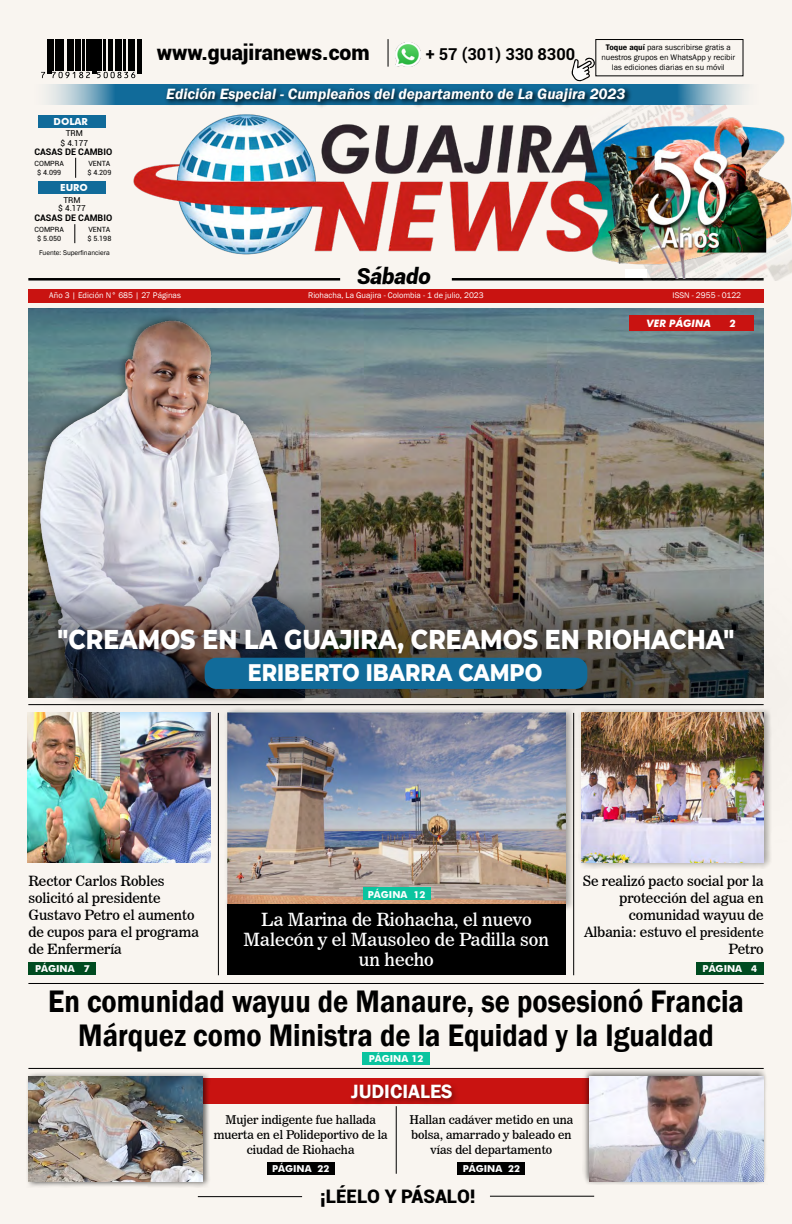
<style>
.page{position:relative;width:792px;height:1224px;background:#f9f4ee}
.page>*{position:absolute;margin:0;border:0;box-sizing:border-box;transform-origin:0 0}
.t1{font:600 32px/34px "Franklin Gothic";color:#000;text-align:center;scale:.89 1}
.t2{font:800 27.8px "Montserrat";color:#fff;scale:.85 1}
.t3{font:800 24.5px "Montserrat";color:#fff;scale:.85 1}
.t4{font:italic 900 22px "Roboto";color:#000}
.t5{font:900 21.2px "Roboto";color:#000}
.t6{font:600 19.8px "Franklin Gothic";color:#fff}
.t7{font:900 18.7px "Roboto";color:#000}
.t8{font:18px/20px "News 706 BT Roman C";color:#fff;text-align:center}
.t9{font:700 16.4px "Roboto";color:#000}
.t10{font:italic 600 15.3px "Franklin Gothic";color:#fff}
.t11{font:14px/17px "News 706 BT Roman C";color:#000}
.t12{font:12px/15px "News 706 BT Roman C";color:#000;text-align:center}
.t13{font:italic 700 10.2px "Futura BT";color:#fff}
.t14{font:700 9.7px "Futura BT";color:#fff}
.t15{font:700 9.6px "Futura BT";color:#fff}
.t16{font:700 9px "Roboto";color:#000}
.t17{font:8.4px "Franklin Gothic";color:#fff}
.t18{font:8.3px/9.9px "Franklin Gothic";color:#000;text-align:center}
.t19{font:8.2px/9.8px "Roboto";color:#000;text-align:center}
.t20{font:7.2px/8.6px "Roboto";color:#000;text-align:center}
.t21{font:7px "Franklin Gothic";color:#000}
.s1{font-weight:600}
.s2{font-size:13px}
</style>
<div class="page">
<div style="left:28px;top:289px;width:736px;height:13px;background:#c91311"></div>
<hr style="left:28px;top:278px;width:312px;height:3px;background:#000">
<hr style="left:452px;top:278px;width:312px;height:3px;background:#000">
<svg style="left:388px;top:39px;width:1px;height:28px"></svg>
<div style="left:595px;top:39px;width:148px;height:37px;border:1px solid #000"></div>
<img style="left:396px;top:42px;width:24px;height:25px">
<hr style="left:47px;top:39px;width:2px;height:35px;background:#000">
<hr style="left:49px;top:39px;width:2px;height:35px;background:#000">
<hr style="left:51px;top:39px;width:3px;height:32px;background:#000">
<hr style="left:55px;top:39px;width:2px;height:32px;background:#000">
<hr style="left:58px;top:39px;width:2px;height:32px;background:#000">
<hr style="left:61px;top:39px;width:3px;height:32px;background:#000">
<hr style="left:67px;top:39px;width:2px;height:32px;background:#000">
<hr style="left:69px;top:39px;width:2px;height:32px;background:#000">
<hr style="left:72px;top:39px;width:2px;height:32px;background:#000">
<hr style="left:76px;top:39px;width:2px;height:32px;background:#000">
<hr style="left:79px;top:39px;width:2px;height:32px;background:#000">
<hr style="left:82px;top:39px;width:2px;height:32px;background:#000">
<hr style="left:87px;top:39px;width:2px;height:32px;background:#000">
<hr style="left:90px;top:39px;width:2px;height:32px;background:#000">
<hr style="left:93px;top:39px;width:2px;height:35px;background:#000">
<hr style="left:94px;top:39px;width:2px;height:35px;background:#000">
<hr style="left:96px;top:39px;width:2px;height:32px;background:#000">
<hr style="left:99px;top:39px;width:3px;height:32px;background:#000">
<hr style="left:103px;top:39px;width:3px;height:32px;background:#000">
<hr style="left:108px;top:39px;width:2px;height:32px;background:#000">
<hr style="left:110px;top:39px;width:3px;height:32px;background:#000">
<hr style="left:115px;top:39px;width:2px;height:32px;background:#000">
<hr style="left:117px;top:39px;width:2px;height:32px;background:#000">
<hr style="left:120px;top:39px;width:2px;height:32px;background:#000">
<hr style="left:124px;top:39px;width:2px;height:32px;background:#000">
<hr style="left:129px;top:39px;width:2px;height:32px;background:#000">
<hr style="left:131px;top:39px;width:2px;height:32px;background:#000">
<hr style="left:133px;top:39px;width:2px;height:32px;background:#000">
<hr style="left:138px;top:39px;width:2px;height:35px;background:#000">
<hr style="left:140px;top:39px;width:2px;height:35px;background:#000">
<svg style="left:41px;top:72px;width:4px;height:6px"></svg>
<svg style="left:52px;top:72px;width:38px;height:6px"></svg>
<svg style="left:97px;top:72px;width:38px;height:6px"></svg>
<div style="left:39px;top:115px;width:67px;height:13px;background:#116b9a"></div>
<div style="left:39px;top:181px;width:67px;height:13px;background:#116b9a"></div>
<svg style="left:75px;top:158px;width:1px;height:20px"></svg>
<svg style="left:74px;top:224px;width:1px;height:19px"></svg>
<hr style="left:198px;top:1196px;width:104px;height:1px;background:#000">
<hr style="left:490px;top:1196px;width:104px;height:1px;background:#000">
<svg style="left:571px;top:57px;width:24px;height:25px"></svg>
<img style="left:572px;top:104px;width:209px;height:177px">
<svg style="left:46px;top:84px;width:702px;height:20px;background:#5b97b5"></svg>
<img style="left:572px;top:113px;width:220px;height:165px">
<img style="left:133px;top:113px;width:473px;height:145px">
<svg style="left:164px;top:85px;width:469px;height:23px;background:#2b6685"></svg>
<div style="left:625px;top:269px;width:22px;height:9px;background:#fff"></div>
<hr style="left:28px;top:1068px;width:736px;height:1px;background:#000">
<hr style="left:28px;top:983px;width:736px;height:1px;background:#000">
<div style="left:202px;top:1078px;width:387px;height:26px;background:#c91311"></div>
<div style="left:348px;top:1081px;width:112px;height:25px;background:#000;opacity:.41"></div>
<div style="left:582px;top:1069px;width:185px;height:116px;background:#000;opacity:.58"></div>
<img style="left:590px;top:1077px;width:174px;height:104px">
<hr style="left:218px;top:713px;width:1px;height:262px;background:#000">
<hr style="left:573px;top:713px;width:1px;height:262px;background:#000">
<img style="left:227px;top:873px;width:339px;height:32px">
<div style="left:227px;top:905px;width:339px;height:70px;background:#000"></div>
<div style="left:26px;top:1072px;width:184px;height:115px;background:#000;opacity:.58"></div>
<img style="left:28px;top:1077px;width:175px;height:104px">
<div style="left:458px;top:1162px;width:67px;height:12px;background:#000"></div>
<div style="left:267px;top:1162px;width:67px;height:12px;background:#000"></div>
<hr style="left:396px;top:1106px;width:1px;height:68px;background:#000">
<div style="left:29px;top:962px;width:67px;height:13px;background:#004b20"></div>
<div style="left:696px;top:962px;width:68px;height:13px;background:#004b20"></div>
<div style="left:363px;top:888px;width:68px;height:12px;background:#0ac49f"></div>
<img style="left:28px;top:309px;width:736px;height:216px">
<div style="left:362px;top:1052px;width:68px;height:13px;background:#0ac49f"></div>
<img style="left:28px;top:314px;width:277px;height:211px">
<div style="left:0;top:525px;width:792px;height:348px;background:#000;opacity:.65"></div>
<div style="left:205px;top:658px;width:382px;height:31px;background:#116b9a;border-radius:12px"></div>
<div style="left:629px;top:315px;width:125px;height:16px;background:#c91311"></div>
<img style="left:28px;top:713px;width:183px;height:150px">
<h3 class="t5" style="left:157px;top:37px;width:214px">www.guajiranews.com</h3>
<p class="t9" style="left:426px;top:42px;width:151px">+ 57 (301) 330 8300</p>
<p class="t18" style="left:601px;top:42px;width:135px"><span class="s1">Toque aquí</span> para suscribirse gratis a nuestros grupos en WhatsApp y recibir las ediciones diarias en su móvil</p>
<p class="t14" style="left:54px;top:116px;width:36px">DOLAR</p>
<p class="t19" style="left:61px;top:128px;width:29px">TRM<br>$ 4.177</p>
<p class="t16" style="left:34px;top:146px;width:79px">CASAS DE CAMBIO</p>
<p class="t20" style="left:35px;top:159px;width:31px">COMPRA $ 4.099</p>
<p class="t20" style="left:87px;top:159px;width:25px;text-align:left">VENTA $ 4.209</p>
<p class="t14" style="left:60px;top:182px;width:29px">EURO</p>
<p class="t19" style="left:58px;top:195px;width:29px;line-height:8.2px">TRM<br>$ 4.177</p>
<p class="t16" style="left:34px;top:212px;width:79px">CASAS DE CAMBIO</p>
<p class="t21" style="left:39px;top:248px;width:72px">Fuente: Superfinanciera</p>
<p class="t20" style="left:35px;top:225px;width:31px">COMPRA $ 5.050</p>
<p class="t20" style="left:87px;top:225px;width:25px;text-align:left">VENTA $ 5.198</p>
<p class="t10" style="left:166px;top:84px;width:461px">Edición Especial - Cumpleaños del departamento de La Guajira 2023</p>
<h3 class="t4" style="left:357px;top:260px;width:76px">Sábado</h3>
<p class="t17" style="left:49px;top:290px;width:133px">Año 3 | Edición N° 685 | 27 Páginas</p>
<p class="t17" style="left:308px;top:290px;width:177px">Riohacha, La Guajira - Colombia - 1 de julio, 2023</p>
<p class="t17" style="left:673px;top:290px;width:70px">ISSN - 2955 - 0122</p>
<p class="t13" style="left:647px;top:317px;width:65px">VER PÁGINA</p>
<p class="t13" style="left:730px;top:317px;width:8px">2</p>
<h2 class="t2" style="left:58px;top:618px;width:798px">"CREAMOS EN LA GUAJIRA, CREAMOS EN RIOHACHA"</h2>
<h3 class="t3" style="left:248px;top:655px;width:348px">ERIBERTO IBARRA CAMPO</h3>
<p class="t11" style="left:28px;top:873px;width:172px">Rector Carlos Robles solicitó al presidente<br>Gustavo Petro el aumento de cupos para el programa de Enfermería</p>
<p class="t11" style="left:583px;top:872px;width:183px;text-align:right">Se realizó pacto social por la protección del agua en comunidad wayuu de<br>Albania: estuvo el <span class="s2">presidente<br></span>Petro</p>
<p class="t15" style="left:35px;top:963px;width:56px">PÁGINA 7</p>
<p class="t15" style="left:703px;top:963px;width:56px">PÁGINA 4</p>
<p class="t15" style="left:368px;top:889px;width:59px">PÁGINA 12</p>
<p class="t8" style="left:244px;top:909px;width:307px">La Marina de Riohacha, el nuevo<br>Malecón y el Mausoleo de Padilla son un hecho</p>
<h1 class="t1" style="left:48px;top:985px;width:783px">En comunidad wayuu de Manaure, se posesionó Francia<br>Márquez como Ministra de la Equidad y la Igualdad</h1>
<p class="t15" style="left:369px;top:1053px;width:56px">PÁGINA 12</p>
<h3 class="t6" style="left:351px;top:1080px;width:103px">JUDICIALES</h3>
<p class="t12" style="left:214px;top:1112px;width:176px">Mujer indigente fue hallada muerta en el Polideportivo de la ciudad de Riohacha</p>
<p class="t15" style="left:272px;top:1163px;width:59px">PÁGINA 22</p>
<p class="t15" style="left:463px;top:1163px;width:59px">PÁGINA 22</p>
<p class="t12" style="left:409px;top:1112px;width:165px">Hallan cadáver metido en una bolsa, amarrado y baleado en vías del departamento</p>
<h3 class="t7" style="left:320px;top:1183px;width:157px">¡LÉELO Y PÁSALO!</h3>
</div>
